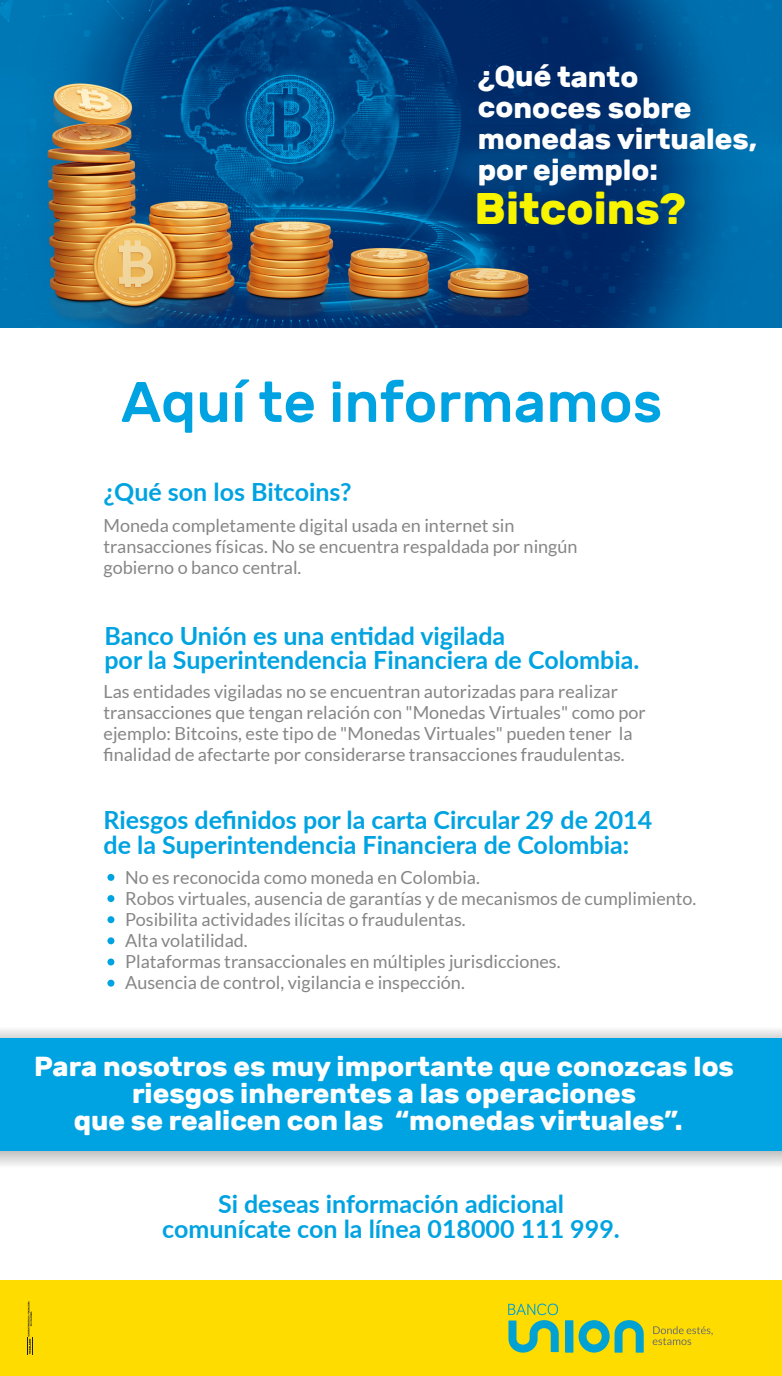
<style>
.page{position:relative;width:782px;height:1376px;background:#fff}
.page>*{position:absolute;margin:0;border:0;box-sizing:border-box;transform-origin:0 0}
.t1{font:500 57px "Rubik";color:#00a3e1}
.t2{font:700 44.1px "Rubik";color:#f8f400}
.t3{font:700 29.1px/31px "Rubik";color:#fff}
.t4{font:700 27.4px/27.1px "Rubik";color:#fff;text-align:center}
.t5{font:700 25px/24.7px "Lato";color:#00a3e1}
.t6{font:18px/20.9px "Lato";color:#868686}
</style>
<div class="page">
<svg style="left:0;top:1151px;width:781px;height:14px;background:#d9d9d9"></svg>
<svg style="left:0;top:1029px;width:781px;height:9px"></svg>
<div style="left:0;top:1038px;width:781px;height:113px;background:#00a3e1"></div>
<div style="left:0;top:1279px;width:781px;height:96px;background:#ffdc00"></div>
<svg style="left:565px;top:1320px;width:78px;height:32px"></svg>
<svg style="left:508px;top:1303px;width:50px;height:49px"></svg>
<svg style="left:652px;top:1326px;width:60px;height:18px"></svg>
<svg style="left:27px;top:1301px;width:6px;height:53px"></svg>
<svg style="left:107px;top:873px;width:7px;height:7px"></svg>
<div style="left:107px;top:895px;width:7px;height:7px;background:#00a3e1;border-radius:50%"></div>
<div style="left:107px;top:916px;width:7px;height:7px;background:#00a3e1;border-radius:50%"></div>
<div style="left:107px;top:937px;width:7px;height:7px;background:#00a3e1;border-radius:50%"></div>
<div style="left:107px;top:958px;width:7px;height:7px;background:#00a3e1;border-radius:50%"></div>
<div style="left:107px;top:979px;width:7px;height:7px;background:#00a3e1;border-radius:50%"></div>
<img style="left:0;top:0;width:781px;height:327px">
<h3 class="t3" style="left:477px;top:61px;width:281px">¿Qué tanto conoces sobre monedas virtuales, por ejemplo:</h3>
<h2 class="t2" style="left:474px;top:183px;width:213px">Bitcoins?</h2>
<h1 class="t1" style="left:121px;top:370px;width:542px">Aquí te informamos</h1>
<h3 class="t5" style="left:103px;top:478px;width:249px">¿Qué son los Bitcoins?</h3>
<p class="t6" style="left:103px;top:515px;width:475px">Moneda completamente digital usada en internet sin transacciones físicas. No se encuentra respaldada por ningún gobierno o banco central.</p>
<h3 class="t5" style="left:104px;top:622px;width:536px">Banco Unión es una entidad vigilada<br>por la Superintendencia Financiera de Colombia.</h3>
<p class="t6" style="left:103px;top:680px;width:543px">Las entidades vigiladas no se encuentran autorizadas para realizar transacciones que tengan relación con "Monedas Virtuales" como por ejemplo: Bitcoins, este tipo de "Monedas Virtuales" pueden tener la finalidad de afectarte por considerarse transacciones fraudulentas.</p>
<h3 class="t5" style="left:103px;top:806px;width:550px">Riesgos definidos por la carta Circular 29 de 2014 de la Superintendencia Financiera de Colombia:</h3>
<p class="t6" style="left:125px;top:867px;width:572px">No es reconocida como moneda en Colombia.<br>Robos virtuales, ausencia de garantías y de mecanismos de cumplimiento.<br>Posibilita actividades ilícitas o fraudulentas.<br>Alta volatilidad.<br>Plataformas transaccionales en múltiples jurisdicciones.<br>Ausencia de control, vigilancia e inspección.</p>
<h3 class="t4" style="left:34px;top:1053px;width:700px">Para nosotros es muy importante que conozcas los riesgos inherentes a las operaciones<br>que se realicen con las “monedas virtuales”.</h3>
<h3 class="t5" style="left:162px;top:1190px;width:458px;text-align:center">Si deseas información adicional comunícate con la línea 018000 111 999.</h3>
</div>
